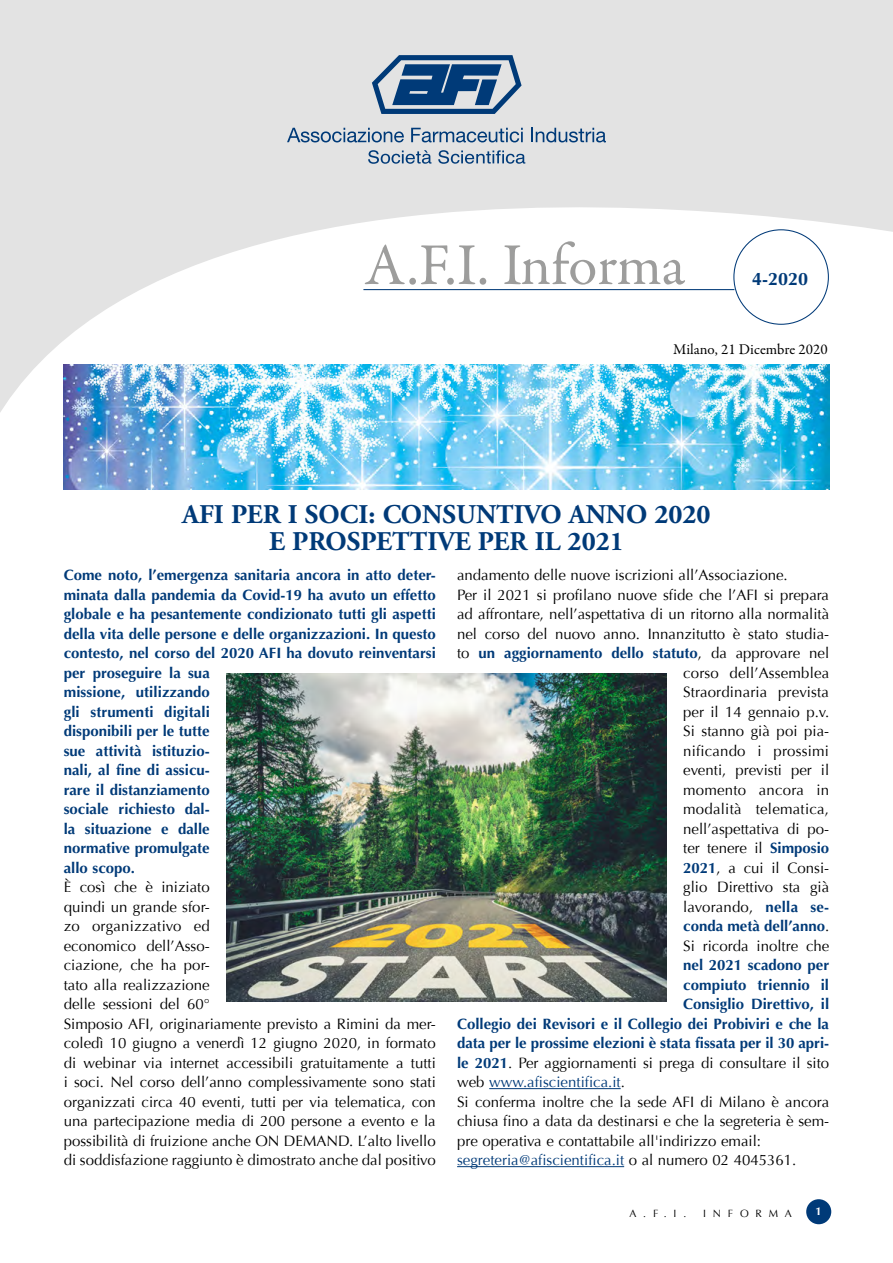
<style>
.page{position:relative;width:893px;height:1263px;background:#fff}
.page>*{position:absolute;margin:0;border:0;box-sizing:border-box;transform-origin:0 0}
.t1{font:59.55px "Garamond Premr Pro";letter-spacing:-.01em;color:#9d9d9c}
.t2{font:700 27px/27px "Adobe Garamond Pro";color:#003a78;text-align:center}
.t3{font:700 18px "Optima";color:#003a78}
.t4{font:15px/19.5px "Optima";color:#000}
.t5{font:700 15px/19.5px "Optima";color:#003a78}
.t6{font:15px "Optima";color:#003a78}
.t7{font:15px "Garamond Premr Pro";color:#000}
.t8{font:700 11.25px "Optima";color:#fff}
.t9{font:10.5px "Optima";letter-spacing:.65em;color:#000}
.s1{font-weight:400;color:#000}
.s2{font-weight:700;color:#003a78}
.s3{color:#000}
</style>
<div class="page">
<svg style="left:0;top:0;width:893px;height:490px;fill:#e3e3e3"></svg>
<div style="left:806px;top:1199px;width:25px;height:25px;background:#003a78;border-radius:50%"></div>
<hr style="left:489px;top:1088px;width:132px;height:1px;background:#003a78">
<hr style="left:457px;top:1166px;width:167px;height:1px;background:#003a78">
<div style="left:734px;top:230px;width:94px;height:94px;background:#fff;border-radius:50%"></div>
<hr style="left:363px;top:289px;width:371px;height:1px;background:#003a78">
<svg style="left:372px;top:55px;width:150px;height:59px;background:#6082a5"></svg>
<svg style="left:287px;top:128px;width:117px;height:14px;background:#9caec1"></svg>
<svg style="left:411px;top:128px;width:112px;height:14px;background:#9caec1"></svg>
<svg style="left:531px;top:128px;width:75px;height:14px"></svg>
<svg style="left:368px;top:150px;width:157px;height:14px;background:#9fb0c3"></svg>
<img style="left:64px;top:365px;width:766px;height:125px">
<img style="left:227px;top:673px;width:439px;height:328px">
<h1 class="t1" style="left:364px;top:229px;width:322px">A.F.I. Informa</h1>
<p class="t3" style="left:752px;top:269px;width:58px">4-2020</p>
<p class="t7" style="left:673px;top:340px;width:156px">Milano, 21 Dicembre 2020</p>
<h2 class="t2" style="left:182px;top:501px;width:530px">AFI PER I SOCI: CONSUNTIVO ANNO 2020<br>E PROSPETTIVE PER IL 2021</h2>
<p class="t5" style="left:64px;top:565px;width:374px">Come noto, l’emergenza sanitaria ancora in atto deter&shy;minata dalla pandemia da Covid-19 ha avuto un effetto globale e ha pesantemente condizionato tutti gli aspetti della vita delle persone e delle organizzazioni. In questo contesto, nel corso del 2020 AFI ha dovuto reinventarsi per proseguire la sua<br>missione, utilizzando<br>gli strumenti digitali<br>disponibili per le tutte<br>sue attività istituzio-<br>nali, al fine di assicu-<br>rare il distanziamento<br>sociale richiesto dal-<br>la situazione e dalle<br>normative promulgate<br>allo scopo.</p>
<p class="t4" style="left:64px;top:877px;width:374px">È così che è iniziato<br>quindi un grande sfor-<br>zo organizzativo ed<br>economico dell’Asso-<br>ciazione, che ha por-<br>tato alla realizzazione<br>delle sessioni del 60°<br>Simposio AFI, originariamente previsto a Rimini da mer&shy;coledì 10 giugno a venerdì 12 giugno 2020, in formato di webinar via internet accessibili gratuitamente a tutti i soci. Nel corso dell’anno complessivamente sono stati organizzati circa 40 eventi, tutti per via telematica, con una partecipazione media di 200 persone a evento e la possibilità di fruizione anche ON DEMAND. L’alto livello di soddisfazione raggiunto è dimostrato anche dal positivo</p>
<p class="t4" style="left:457px;top:565px;width:332px">andamento delle nuove iscrizioni all’Associazione.</p>
<p class="t4" style="left:457px;top:585px;width:373px">Per il 2021 si profilano nuove sfide che l’AFI si prepara</p>
<p class="t4" style="left:457px;top:604px;width:374px">ad affrontare, nell’aspettativa di un ritorno alla normalità</p>
<p class="t4" style="left:457px;top:624px;width:374px">nel corso del nuovo anno. Innanzitutto è stato studia-</p>
<p class="t5" style="left:457px;top:643px;width:374px"><span class="s1">to</span> un aggiornamento dello statuto<span class="s1">, da approvare nel</span></p>
<p class="t4" style="left:683px;top:663px;width:148px">corso dell’Assemblea</p>
<p class="t4" style="left:683px;top:682px;width:147px">Straordinaria prevista</p>
<p class="t4" style="left:683px;top:702px;width:148px">per il 14 gennaio p.v.</p>
<p class="t4" style="left:683px;top:721px;width:148px">Si stanno già poi pia-</p>
<p class="t4" style="left:683px;top:741px;width:147px">nificando i prossimi</p>
<p class="t4" style="left:683px;top:760px;width:148px">eventi, previsti per il</p>
<p class="t4" style="left:683px;top:780px;width:148px">momento ancora in</p>
<p class="t4" style="left:683px;top:799px;width:147px">modalità telematica,</p>
<p class="t4" style="left:683px;top:819px;width:148px">nell’aspettativa di po-</p>
<p class="t4" style="left:683px;top:838px;width:148px">ter tenere il <span class="s2">Simposio</span></p>
<p class="t4" style="left:683px;top:858px;width:148px"><span class="s2">2021</span>, a cui il Consi-</p>
<p class="t4" style="left:683px;top:877px;width:148px">glio Direttivo sta già</p>
<p class="t4" style="left:683px;top:897px;width:148px">lavorando, <span class="s2">nella se-</span></p>
<p class="t5" style="left:683px;top:916px;width:148px">conda metà dell’anno<span class="s1">.</span></p>
<p class="t4" style="left:683px;top:936px;width:148px">Si ricorda inoltre che</p>
<p class="t5" style="left:683px;top:955px;width:148px">nel 2021 scadono per</p>
<p class="t5" style="left:683px;top:975px;width:147px">compiuto triennio il</p>
<p class="t5" style="left:683px;top:994px;width:148px">Consiglio Direttivo, il</p>
<p class="t5" style="left:457px;top:1014px;width:373px">Collegio dei Revisori e il Collegio dei Probiviri e che la</p>
<p class="t5" style="left:457px;top:1033px;width:374px">data per le prossime elezioni è stata fissata per il 30 apri-</p>
<p class="t4" style="left:457px;top:1053px;width:374px"><span class="s2">le 2021</span>. Per aggiornamenti si prega di consultare il sito</p>
<p class="t6" style="left:457px;top:1073px;width:169px"><span class="s3">web</span> www.afiscientifica.it<span class="s3">.</span></p>
<p class="t4" style="left:457px;top:1092px;width:374px">Si conferma inoltre che la sede AFI di Milano è ancora</p>
<p class="t4" style="left:457px;top:1111px;width:374px">chiusa fino a data da destinarsi e che la segreteria è sem-</p>
<p class="t4" style="left:457px;top:1131px;width:305px">pre operativa e contattabile all'indirizzo email:</p>
<p class="t6" style="left:457px;top:1151px;width:341px">segreteria@afiscientifica.it <span class="s3">o al numero 02 4045361.</span></p>
<p class="t9" style="left:629px;top:1207px;width:58px">A.F.I.</p>
<p class="t9" style="left:703px;top:1207px;width:90px">INFORMA</p>
<p class="t8" style="left:816px;top:1205px;width:8px">1</p>
</div>
